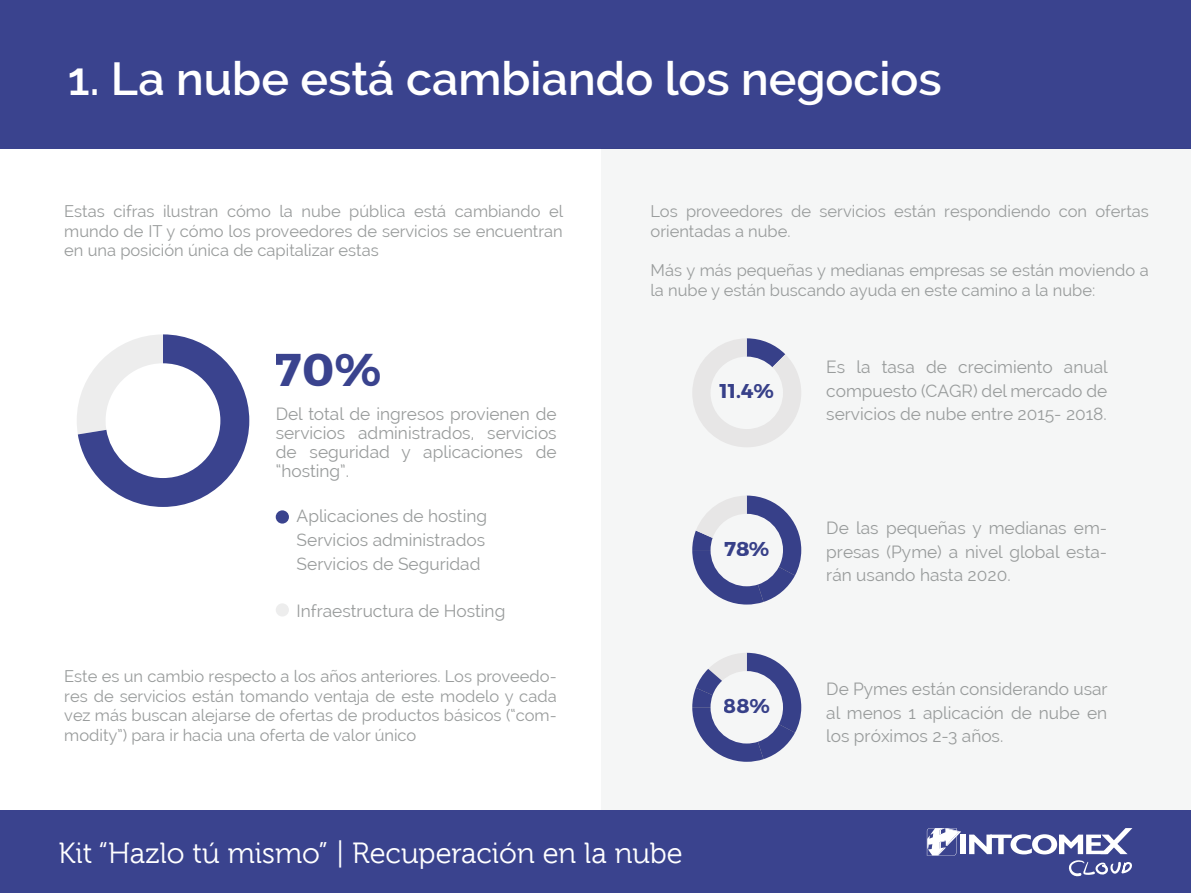
<style>
.page{position:relative;width:1191px;height:893px;background:#fff}
.page>*{position:absolute;margin:0;border:0;box-sizing:border-box;transform-origin:0 0}
.t1{font:600 46.5px "Raleway";color:#fff}
.t2{font:700 45.9px "Montserrat";color:#3a438e}
.t3{font:29.1px "Museo For Dell";color:#fff}
.t4{font:700 20.1px "Montserrat";color:#3a438e}
.t5{font:17.25px/23.5px "Raleway";color:#999c9c;text-align:justify}
.t6{font:16.5px/19.5px "Raleway";color:#999c9c;text-align:justify}
</style>
<div class="page">
<div style="left:601px;top:148px;width:590px;height:662px;background:#f5f6f6"></div>
<div style="left:0;top:0;width:1191px;height:148px;background:#3a438e"></div>
<div style="left:0;top:810px;width:1191px;height:83px;background:#3a438e"></div>
<svg style="left:1069px;top:860px;width:63px;height:17px"></svg>
<svg style="left:969px;top:828px;width:163px;height:26px"></svg>
<div style="left:960px;top:835px;width:6px;height:19px;background:#fff"></div>
<svg style="left:927px;top:828px;width:34px;height:28px"></svg>
<svg style="left:77px;top:334px;width:172px;height:173px"></svg>
<div style="left:276px;top:510px;width:13px;height:14px;background:#3a438e;border-radius:50%"></div>
<div style="left:276px;top:603px;width:13px;height:14px;background:#ededed;border-radius:50%"></div>
<svg style="left:692px;top:338px;width:109px;height:109px"></svg>
<svg style="left:692px;top:496px;width:109px;height:109px"></svg>
<svg style="left:692px;top:653px;width:109px;height:109px"></svg>
<h1 class="t1" style="left:68px;top:52px;width:875px">1. La nube está cambiando los negocios</h1>
<p class="t6" style="left:64px;top:202px;width:500px">Estas cifras ilustran cómo la nube pública está cambiando el mundo de IT y cómo los proveedores de servicios se encuentran en una posición única de capitalizar estas</p>
<h2 class="t2" style="left:275px;top:341px;width:108px">70%</h2>
<p class="t5" style="left:276px;top:404px;width:282px;line-height:18.9px">Del total de ingresos provienen de servicios administrados, servicios de seguridad y aplicaciones de “hosting”.</p>
<p class="t5" style="left:297px;top:505px;width:192px">Aplicaciones de hosting Servicios administrados Servicios de Seguridad</p>
<p class="t5" style="left:297px;top:599px;width:210px">Infraestructura de Hosting</p>
<p class="t6" style="left:64px;top:666px;width:494px">Este es un cambio respecto a los años anteriores. Los proveedo&shy;res de servicios están tomando ventaja de este modelo y cada vez más buscan alejarse de ofertas de productos básicos (“com&shy;modity”) para ir hacia una oferta de valor único</p>
<p class="t6" style="left:650px;top:202px;width:500px">Los proveedores de servicios están respondiendo con ofertas orientadas a nube.</p>
<p class="t6" style="left:650px;top:260px;width:500px">Más y más pequeñas y medianas empresas se están moviendo a la nube y están buscando ayuda en este camino a la nube:</p>
<p class="t4" style="left:719px;top:379px;width:56px">11.4%</p>
<p class="t4" style="left:724px;top:536px;width:47px">78%</p>
<p class="t4" style="left:723px;top:693px;width:48px">88%</p>
<p class="t5" style="left:826px;top:355px;width:283px">Es la tasa de crecimiento anual compuesto (CAGR) del mercado de servicios de nube entre 2015- 2018.</p>
<p class="t5" style="left:826px;top:516px;width:282px">De las pequeñas y medianas em&shy;presas (Pyme) a nivel global esta&shy;rán usando hasta 2020.</p>
<p class="t5" style="left:826px;top:677px;width:283px">De Pymes están considerando usar al menos 1 aplicación de nube en los próximos 2-3 años.</p>
<h3 class="t3" style="left:58px;top:837px;width:626px">Kit “Hazlo tú mismo” | Recuperación en la nube</h3>
</div>
